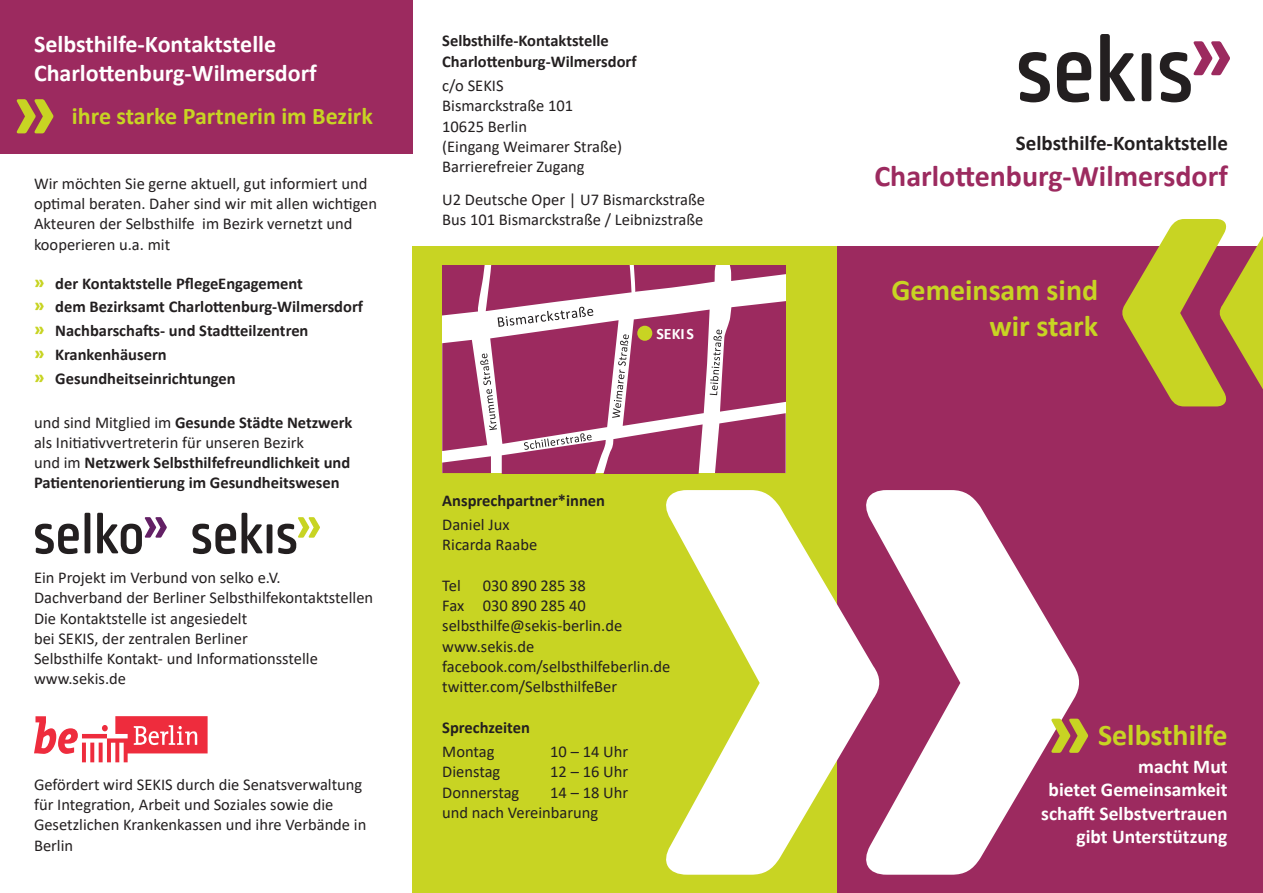
<style>
.page{position:relative;width:1263px;height:893px;background:#fff}
.page>*{position:absolute;margin:0;border:0;box-sizing:border-box;transform-origin:0 0}
.t1{font:700 30px/36px "Calibri";color:#c8d423;text-align:right}
.t2{font:700 30px "Calibri";color:#9c2a5f}
.t3{font:700 24px/28.8px "Calibri";color:#fff}
.t4{font:700 24px "Calibri";color:#c8d423}
.t5{font:700 21px "Calibri";color:#231f20}
.t6{font:700 19.5px/23.4px "Calibri";color:#fff;text-align:right}
.t7{font:16.5px/20.2px "Calibri";color:#231f20}
.t8{font:700 16.5px/20.2px "Calibri";color:#231f20}
.t9{font:700 15.9px "Calibri";letter-spacing:-.005em;color:#fff}
.s1{font-family:"Ropa Soft Pro";font-size:21px;color:#c8d423}
.s2{font-weight:400}
</style>
<div class="page">
<div style="left:0;top:0;width:412px;height:154px;background:#9c2a5f"></div>
<div style="left:412px;top:247px;width:425px;height:646px;background:#c8d423"></div>
<svg style="left:1019px;top:34px;width:116px;height:68px"></svg>
<svg style="left:1142px;top:41px;width:88px;height:61px"></svg>
<div style="left:838px;top:247px;width:425px;height:646px;background:#9c2a5f"></div>
<svg style="left:1121px;top:219px;width:142px;height:187px"></svg>
<svg style="left:34px;top:716px;width:174px;height:46px"></svg>
<svg style="left:442px;top:265px;width:344px;height:208px;background:#b5648a"></svg>
<div style="left:637px;top:326px;width:15px;height:15px;background:#c8d423;border-radius:50%"></div>
<svg style="left:16px;top:99px;width:38px;height:34px"></svg>
<svg style="left:666px;top:490px;width:413px;height:385px;fill:#fff"></svg>
<svg style="left:192px;top:513px;width:128px;height:41px"></svg>
<svg style="left:1051px;top:719px;width:37px;height:34px"></svg>
<svg style="left:35px;top:524px;width:44px;height:30px"></svg>
<div style="left:85px;top:513px;width:5px;height:40px;background:#231f20;border-radius:2px"></div>
<svg style="left:97px;top:513px;width:70px;height:41px"></svg>
<h2 class="t3" style="left:34px;top:29px;width:284px">Selbsthilfe-Kontaktstelle<br>Charlottenburg-Wilmersdorf</h2>
<h2 class="t4" style="left:72px;top:99px;width:303px">ihre starke Partnerin im Bezirk</h2>
<p class="t7" style="left:34px;top:173px;width:345px">Wir möchten Sie gerne aktuell, gut informiert und optimal beraten. Daher sind wir mit allen wichtigen Akteuren der Selbsthilfe im Bezirk vernetzt und kooperieren u.a. mit</p>
<p class="t8" style="left:34px;top:271px;width:331px;line-height:23.7px"><span class="s1">»</span> der Kontaktstelle PflegeEngagement<br><span class="s1">»</span> dem Bezirksamt Charlottenburg-Wilmersdorf <span class="s1">»</span> Nachbarschafts- und Stadtteilzentren<br><span class="s1">»</span> Krankenhäusern<br><span class="s1">»</span> Gesundheitseinrichtungen</p>
<p class="t8" style="left:34px;top:412px;width:320px"><span class="s2">und sind Mitglied im</span> Gesunde Städte Netzwerk <span class="s2">als Initiativvertreterin für unseren Bezirk<br>und im</span> Netzwerk Selbsthilfefreundlichkeit und Patientenorientierung im Gesundheitswesen</p>
<p class="t7" style="left:34px;top:567px;width:341px">Ein Projekt im Verbund von selko e.V.<br>Dachverband der Berliner Selbsthilfekontaktstellen Die Kontaktstelle ist angesiedelt<br>bei SEKIS, der zentralen Berliner<br>Selbsthilfe Kontakt- und Informationsstelle www.sekis.de</p>
<p class="t7" style="left:34px;top:774px;width:334px">Gefördert wird SEKIS durch die Senatsverwaltung für Integration, Arbeit und Soziales sowie die Gesetzlichen Krankenkassen und ihre Verbände in Berlin</p>
<p class="t8" style="left:442px;top:31px;width:196px">Selbsthilfe-Kontaktstelle<br>Charlottenburg-Wilmersdorf</p>
<p class="t7" style="left:442px;top:75px;width:181px">c/o SEKIS<br>Bismarckstraße 101<br>10625 Berlin<br>(Eingang Weimarer Straße)<br>Barrierefreier Zugang</p>
<p class="t7" style="left:442px;top:189px;width:264px">U2 Deutsche Oper | U7 Bismarckstraße<br>Bus 101 Bismarckstraße / Leibnizstraße</p>
<p class="t9" style="left:656px;top:322px;width:39px">SEKIS</p>
<p class="t8" style="left:442px;top:490px;width:164px">Ansprechpartner*innen</p>
<p class="t7" style="left:442px;top:514px;width:96px">Daniel Jux<br>Ricarda Raabe</p>
<p class="t7" style="left:442px;top:575px;width:20px">Tel</p>
<p class="t7" style="left:442px;top:575px;width:230px;text-indent:41px">030 890 285 38<br>Fax 030 890 285 40 selbsthilfe@sekis-berlin.de www.sekis.de facebook.com/selbsthilfeberlin.de twitter.com/SelbsthilfeBer</p>
<p class="t8" style="left:442px;top:717px;width:89px">Sprechzeiten</p>
<p class="t7" style="left:442px;top:741px;width:54px">Montag</p>
<p class="t7" style="left:550px;top:741px;width:79px">10 – 14 Uhr</p>
<p class="t7" style="left:442px;top:761px;width:60px">Dienstag</p>
<p class="t7" style="left:550px;top:761px;width:79px">12 – 16 Uhr</p>
<p class="t7" style="left:442px;top:782px;width:79px">Donnerstag</p>
<p class="t7" style="left:442px;top:782px;width:187px;text-indent:108px">14 – 18 Uhr und nach Vereinbarung</p>
<p class="t5" style="left:1016px;top:129px;width:213px">Selbsthilfe-Kontaktstelle</p>
<h1 class="t2" style="left:874px;top:155px;width:355px">Charlottenburg-Wilmersdorf</h1>
<h1 class="t1" style="left:891px;top:272px;width:208px">Gemeinsam sind wir stark</h1>
<h1 class="t1" style="left:1098px;top:717px;width:131px">Selbsthilfe</h1>
<p class="t6" style="left:1041px;top:754px;width:188px">macht Mut<br>bietet Gemeinsamkeit schafft Selbstvertrauen gibt Unterstützung</p>
</div>
